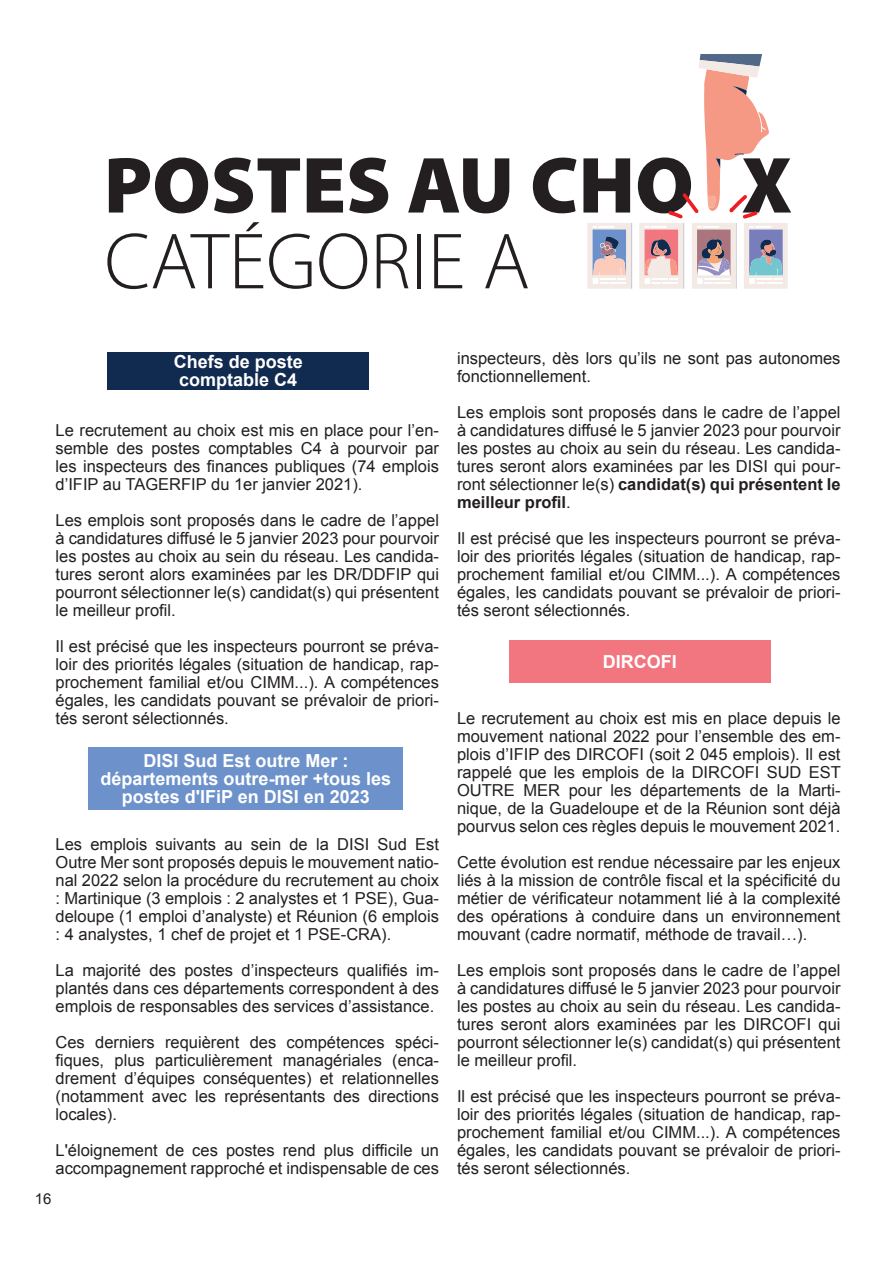
<style>
.page{position:relative;width:893px;height:1263px;background:#fff}
.page>*{position:absolute;margin:0;border:0;box-sizing:border-box;transform-origin:0 0}
.t1{font:900 80.4px "Myriad Pro";color:#231f20}
.t2{font:300 80.4px "Myriad Pro";color:#231f20}
.t3{font:700 18px/18px "Arial";color:#fff;text-align:center}
.t4{font:16.5px/18px "Arial";color:#231f20;text-align:justify}
.t5{font:15px "Arial";color:#231f20}
.s1{font-weight:700}
</style>
<div class="page">
<svg style="left:587px;top:223px;width:45px;height:66px;background:#c8c4d0"></svg>
<svg style="left:639px;top:54px;width:149px;height:235px"></svg>
<div style="left:108px;top:352px;width:261px;height:37px;background:#112a4f"></div>
<div style="left:89px;top:747px;width:314px;height:63px;background:#6c91cb"></div>
<div style="left:509px;top:640px;width:261px;height:42px;background:#f27680"></div>
<h1 class="t1" style="left:104px;top:140px;width:690px">POSTES AU CHO X</h1>
<h1 class="t2" style="left:104px;top:213px;width:427px">CATÉGORIE A</h1>
<p class="t3" style="left:174px;top:353px;width:131px">Chefs de poste</p>
<p class="t3" style="left:179px;top:371px;width:120px">comptable C4</p>
<p class="t4" style="left:56px;top:421px;width:385px">Le recrutement au choix est mis en place pour l’en&shy;semble des postes comptables C4 à pourvoir par les inspecteurs des finances publiques (74 emplois d’IFIP au TAGERFIP du 1er janvier 2021).</p>
<p class="t4" style="left:56px;top:511px;width:385px">Les emplois sont proposés dans le cadre de l’appel à candidatures diffusé le 5 janvier 2023 pour pourvoir les postes au choix au sein du réseau. Les candida&shy;tures seront alors examinées par les DR/DDFIP qui pourront sélectionner le(s) candidat(s) qui présentent le meilleur profil.</p>
<p class="t4" style="left:56px;top:637px;width:385px">Il est précisé que les inspecteurs pourront se préva&shy;loir des priorités légales (situation de handicap, rap&shy;prochement familial et/ou CIMM...). A compétences égales, les candidats pouvant se prévaloir de priori&shy;tés seront sélectionnés.</p>
<p class="t3" style="left:143px;top:752px;width:207px">DISI Sud Est outre Mer :</p>
<p class="t3" style="left:101px;top:770px;width:292px">départements outre-mer +tous les postes d'IFiP en DISI en 2023</p>
<p class="t4" style="left:56px;top:835px;width:385px">Les emplois suivants au sein de la DISI Sud Est Outre Mer sont proposés depuis le mouvement natio&shy;nal 2022 selon la procédure du recrutement au choix : Martinique (3 emplois : 2 analystes et 1 PSE), Gua&shy;deloupe (1 emploi d’analyste) et Réunion (6 emplois : 4 analystes, 1 chef de projet et 1 PSE-CRA).</p>
<p class="t4" style="left:56px;top:961px;width:385px">La majorité des postes d’inspecteurs qualifiés im&shy;plantés dans ces départements correspondent à des emplois de responsables des services d’assistance.</p>
<p class="t4" style="left:56px;top:1033px;width:385px">Ces derniers requièrent des compétences spéci&shy;fiques, plus particulièrement managériales (enca&shy;drement d’équipes conséquentes) et relationnelles (notamment avec les représentants des directions locales).</p>
<p class="t4" style="left:56px;top:1141px;width:385px">L'éloignement de ces postes rend plus difficile un accompagnement rapproché et indispensable de ces</p>
<p class="t5" style="left:35px;top:1189px;width:18px">16</p>
<p class="t4" style="left:457px;top:349px;width:385px">inspecteurs, dès lors qu’ils ne sont pas autonomes fonctionnellement.</p>
<p class="t4" style="left:457px;top:403px;width:385px">Les emplois sont proposés dans le cadre de l’appel à candidatures diffusé le 5 janvier 2023 pour pourvoir les postes au choix au sein du réseau. Les candida&shy;tures seront alors examinées par les DISI qui pour&shy;ront sélectionner le(s) <span class="s1">candidat(s) qui présentent le meilleur profil</span>.</p>
<p class="t4" style="left:457px;top:529px;width:385px">Il est précisé que les inspecteurs pourront se préva&shy;loir des priorités légales (situation de handicap, rap&shy;prochement familial et/ou CIMM...). A compétences égales, les candidats pouvant se prévaloir de priori&shy;tés seront sélectionnés.</p>
<p class="t3" style="left:603px;top:653px;width:75px">DIRCOFI</p>
<p class="t4" style="left:457px;top:709px;width:385px">Le recrutement au choix est mis en place depuis le mouvement national 2022 pour l’ensemble des em&shy;plois d’IFIP des DIRCOFI (soit 2 045 emplois). Il est rappelé que les emplois de la DIRCOFI SUD EST OUTRE MER pour les départements de la Marti&shy;nique, de la Guadeloupe et de la Réunion sont déjà pourvus selon ces règles depuis le mouvement 2021.</p>
<p class="t4" style="left:457px;top:853px;width:385px">Cette évolution est rendue nécessaire par les enjeux liés à la mission de contrôle fiscal et la spécificité du métier de vérificateur notamment lié à la complexité des opérations à conduire dans un environnement mouvant (cadre normatif, méthode de travail…).</p>
<p class="t4" style="left:457px;top:961px;width:385px">Les emplois sont proposés dans le cadre de l’appel à candidatures diffusé le 5 janvier 2023 pour pourvoir les postes au choix au sein du réseau. Les candida&shy;tures seront alors examinées par les DIRCOFI qui pourront sélectionner le(s) candidat(s) qui présentent le meilleur profil.</p>
<p class="t4" style="left:457px;top:1087px;width:385px">Il est précisé que les inspecteurs pourront se préva&shy;loir des priorités légales (situation de handicap, rap&shy;prochement familial et/ou CIMM...). A compétences égales, les candidats pouvant se prévaloir de priori&shy;tés seront sélectionnés.</p>
</div>
